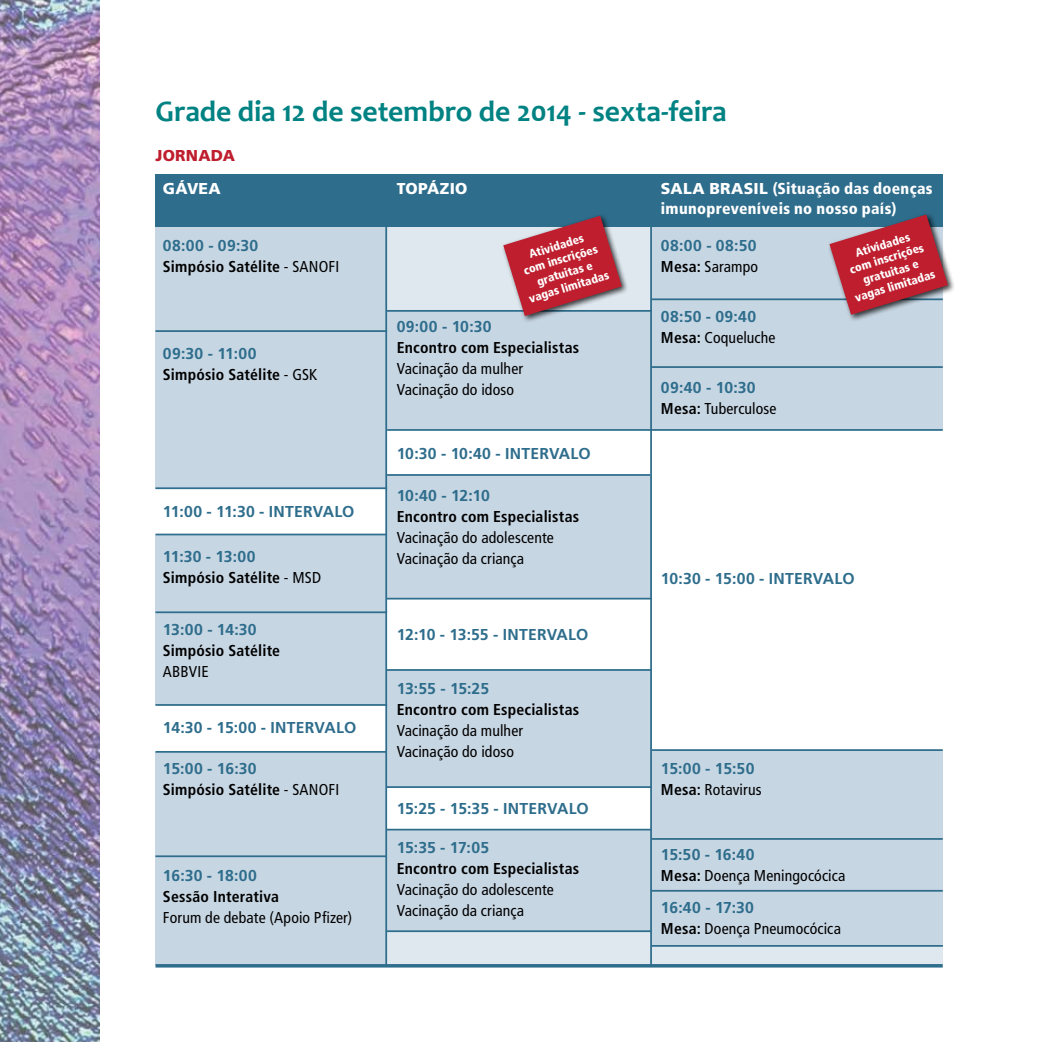
<style>
.page{position:relative;width:1042px;height:1042px;background:#fff}
.page>*{position:absolute;margin:0;border:0;box-sizing:border-box;transform-origin:0 0}
.t1{font:700 29.75px "Candara";letter-spacing:-.005em;color:#008283}
.t2{font:700 15.75px/21px "Frutiger LT Std";letter-spacing:.015em;color:#2e6d8c}
.t3{font:700 condensed 15.75px/21px "Frutiger LT Std";letter-spacing:.01em;color:#000}
.t4{font:condensed 15.75px/21px "Frutiger LT Std";letter-spacing:.005em;color:#000}
.t5{font:900 condensed 15.75px/19.8px "Frutiger LT Std";letter-spacing:.02em;color:#fff}
.t6{font:900 15.75px "Frutiger LT Std";letter-spacing:.015em;color:#fff}
.t7{font:900 15.75px "Frutiger LT Std";letter-spacing:.015em;color:#be1e2d}
.t8{font:900 condensed 11.9px/14.3px "Frutiger LT Std";color:#fff;text-align:center}
.s1{font-stretch:normal}
.s2{font-stretch:normal;color:#2e6d8c}
.s3{font-weight:400}
.s4{font-stretch:condensed;color:#000}
.s5{font-weight:400;font-stretch:condensed;color:#000}
.s6{font-weight:700}
.s7{font-weight:700;font-stretch:normal;color:#2e6d8c}
</style>
<div class="page">
<div style="left:155px;top:223px;width:788px;height:742px;background:#c7d6e3"></div>
<div style="left:386px;top:931px;width:265px;height:35px;background:#dfe8ef"></div>
<div style="left:651px;top:945px;width:292px;height:19px;background:#dfe8ef"></div>
<div style="left:387px;top:787px;width:264px;height:42px;background:#fff"></div>
<div style="left:155px;top:705px;width:231px;height:47px;background:#fff"></div>
<div style="left:386px;top:598px;width:265px;height:72px;background:#fff"></div>
<div style="left:155px;top:489px;width:231px;height:45px;background:#fff"></div>
<div style="left:652px;top:430px;width:291px;height:319px;background:#fff"></div>
<div style="left:387px;top:226px;width:263px;height:85px;background:#dfe8ef"></div>
<div style="left:155px;top:174px;width:787px;height:52px;background:#2e6d8c"></div>
<hr style="left:155px;top:964px;width:788px;height:3px;background:#2e6d8c">
<div style="left:387px;top:430px;width:263px;height:45px;background:#fff"></div>
<hr style="left:385px;top:195px;width:2px;height:771px;background:#2e6d8c">
<hr style="left:650px;top:192px;width:2px;height:774px;background:#2e6d8c">
<hr style="left:155px;top:330px;width:232px;height:2px;background:#2e6d8c">
<hr style="left:386px;top:310px;width:266px;height:2px;background:#2e6d8c">
<hr style="left:651px;top:366px;width:292px;height:2px;background:#2e6d8c">
<hr style="left:651px;top:298px;width:292px;height:2px;background:#2e6d8c">
<hr style="left:155px;top:487px;width:232px;height:2px;background:#2e6d8c">
<hr style="left:387px;top:429px;width:556px;height:2px;background:#2e6d8c">
<hr style="left:387px;top:474px;width:263px;height:2px;background:#2e6d8c">
<hr style="left:155px;top:534px;width:232px;height:1px;background:#2e6d8c">
<hr style="left:386px;top:598px;width:266px;height:1px;background:#2e6d8c">
<hr style="left:155px;top:611px;width:232px;height:2px;background:#2e6d8c">
<hr style="left:387px;top:669px;width:264px;height:2px;background:#2e6d8c">
<hr style="left:155px;top:704px;width:232px;height:2px;background:#2e6d8c">
<hr style="left:155px;top:751px;width:232px;height:2px;background:#2e6d8c">
<hr style="left:155px;top:855px;width:232px;height:2px;background:#2e6d8c">
<hr style="left:387px;top:786px;width:264px;height:2px;background:#2e6d8c">
<hr style="left:652px;top:749px;width:291px;height:2px;background:#2e6d8c">
<hr style="left:387px;top:829px;width:264px;height:1px;background:#2e6d8c">
<hr style="left:652px;top:838px;width:291px;height:2px;background:#2e6d8c">
<hr style="left:651px;top:890px;width:292px;height:1px;background:#2e6d8c">
<hr style="left:651px;top:945px;width:292px;height:2px;background:#2e6d8c">
<hr style="left:387px;top:930px;width:264px;height:2px;background:#2e6d8c">
<img style="left:0;top:0;width:99px;height:1042px">
<div style="left:827px;top:212px;width:128px;height:110px;background:#000;opacity:.75"></div>
<svg style="left:829px;top:214px;width:119px;height:101px"></svg>
<div style="left:501px;top:214px;width:128px;height:109px;background:#000;opacity:.75"></div>
<svg style="left:503px;top:216px;width:119px;height:100px"></svg>
<h1 class="t1" style="left:155px;top:92px;width:573px">Grade dia 12 de setembro de 2014 - sexta-feira</h1>
<p class="t7" style="left:155px;top:146px;width:81px">JORNADA</p>
<p class="t6" style="left:163px;top:179px;width:59px">GÁVEA</p>
<p class="t6" style="left:397px;top:179px;width:72px">TOPÁZIO</p>
<p class="t5" style="left:661px;top:179px;width:273px"><span class="s1">SALA BRASIL</span> (Situação das doenças imunopreveníveis no nosso país)</p>
<p class="t3" style="left:163px;top:235px;width:178px"><span class="s2">08:00 - 09:30<br></span>Simpósio Satélite <span class="s3">- SANOFI</span></p>
<p class="t2" style="left:661px;top:235px;width:99px">08:00 - 08:50<br><span class="s4">Mesa:</span> <span class="s5">Sarampo</span></p>
<p class="t8" style="left:841px;top:250px;width:85px;rotate:-17deg">Atividades<br>com inscrições gratuitas e vagas limitadas</p>
<p class="t8" style="left:514px;top:251px;width:85px;rotate:-17deg">Atividades<br>com inscrições gratuitas e vagas limitadas</p>
<p class="t3" style="left:163px;top:343px;width:156px"><span class="s2">09:30 - 11:00<br></span>Simpósio Satélite <span class="s3">- GSK</span></p>
<p class="t2" style="left:163px;top:501px;width:193px">11:00 - 11:30 - INTERVALO</p>
<p class="t3" style="left:163px;top:546px;width:160px"><span class="s2">11:30 - 13:00<br></span>Simpósio Satélite <span class="s3">- MSD</span></p>
<p class="t2" style="left:163px;top:619px;width:95px">13:00 - 14:30</p>
<p class="t3" style="left:163px;top:640px;width:119px">Simpósio Satélite</p>
<p class="t4" style="left:163px;top:661px;width:47px">ABBVIE</p>
<p class="t2" style="left:397px;top:316px;width:96px">09:00 - 10:30</p>
<p class="t3" style="left:397px;top:337px;width:184px">Encontro com Especialistas</p>
<p class="t4" style="left:397px;top:358px;width:128px">Vacinação da mulher<br>Vacinação do idoso</p>
<p class="t2" style="left:397px;top:443px;width:195px">10:30 - 10:40 - INTERVALO</p>
<p class="t2" style="left:397px;top:485px;width:95px">10:40 - 12:10</p>
<p class="t3" style="left:397px;top:506px;width:184px">Encontro com Especialistas</p>
<p class="t4" style="left:397px;top:527px;width:159px">Vacinação do adolescente<br>Vacinação da criança</p>
<p class="t2" style="left:397px;top:624px;width:193px">12:10 - 13:55 - INTERVALO</p>
<p class="t2" style="left:661px;top:306px;width:116px">08:50 - 09:40<br><span class="s4">Mesa:</span> <span class="s5">Coqueluche</span></p>
<p class="t2" style="left:661px;top:377px;width:117px">09:40 - 10:30<br><span class="s4">Mesa:</span> <span class="s5">Tuberculose</span></p>
<p class="t2" style="left:661px;top:568px;width:195px">10:30 - 15:00 - INTERVALO</p>
<p class="t2" style="left:397px;top:678px;width:94px">13:55 - 15:25</p>
<p class="t3" style="left:397px;top:699px;width:184px">Encontro com Especialistas</p>
<p class="t4" style="left:397px;top:720px;width:128px">Vacinação da mulher<br>Vacinação do idoso</p>
<p class="t2" style="left:163px;top:717px;width:195px">14:30 - 15:00 - INTERVALO</p>
<p class="t3" style="left:163px;top:758px;width:178px"><span class="s2">15:00 - 16:30<br></span>Simpósio Satélite <span class="s3">- SANOFI</span></p>
<p class="t2" style="left:661px;top:758px;width:102px">15:00 - 15:50<br><span class="s4">Mesa:</span> <span class="s5">Rotavirus</span></p>
<p class="t2" style="left:397px;top:798px;width:194px">15:25 - 15:35 - INTERVALO</p>
<p class="t2" style="left:397px;top:837px;width:94px">15:35 - 17:05</p>
<p class="t3" style="left:397px;top:858px;width:184px">Encontro com Especialistas</p>
<p class="t4" style="left:397px;top:879px;width:159px">Vacinação do adolescente<br>Vacinação da criança</p>
<p class="t2" style="left:661px;top:844px;width:95px">15:50 - 16:40</p>
<p class="t2" style="left:163px;top:865px;width:96px">16:30 - 18:00</p>
<p class="t4" style="left:661px;top:865px;width:186px"><span class="s6">Mesa:</span> Doença Meningocócica</p>
<p class="t3" style="left:163px;top:886px;width:118px">Sessão Interativa</p>
<p class="t4" style="left:163px;top:907px;width:191px">Forum de debate (Apoio Pfizer)</p>
<p class="t4" style="left:661px;top:897px;width:181px"><span class="s7">16:40 - 17:30<br></span><span class="s6">Mesa:</span> Doença Pneumocócica</p>
</div>
